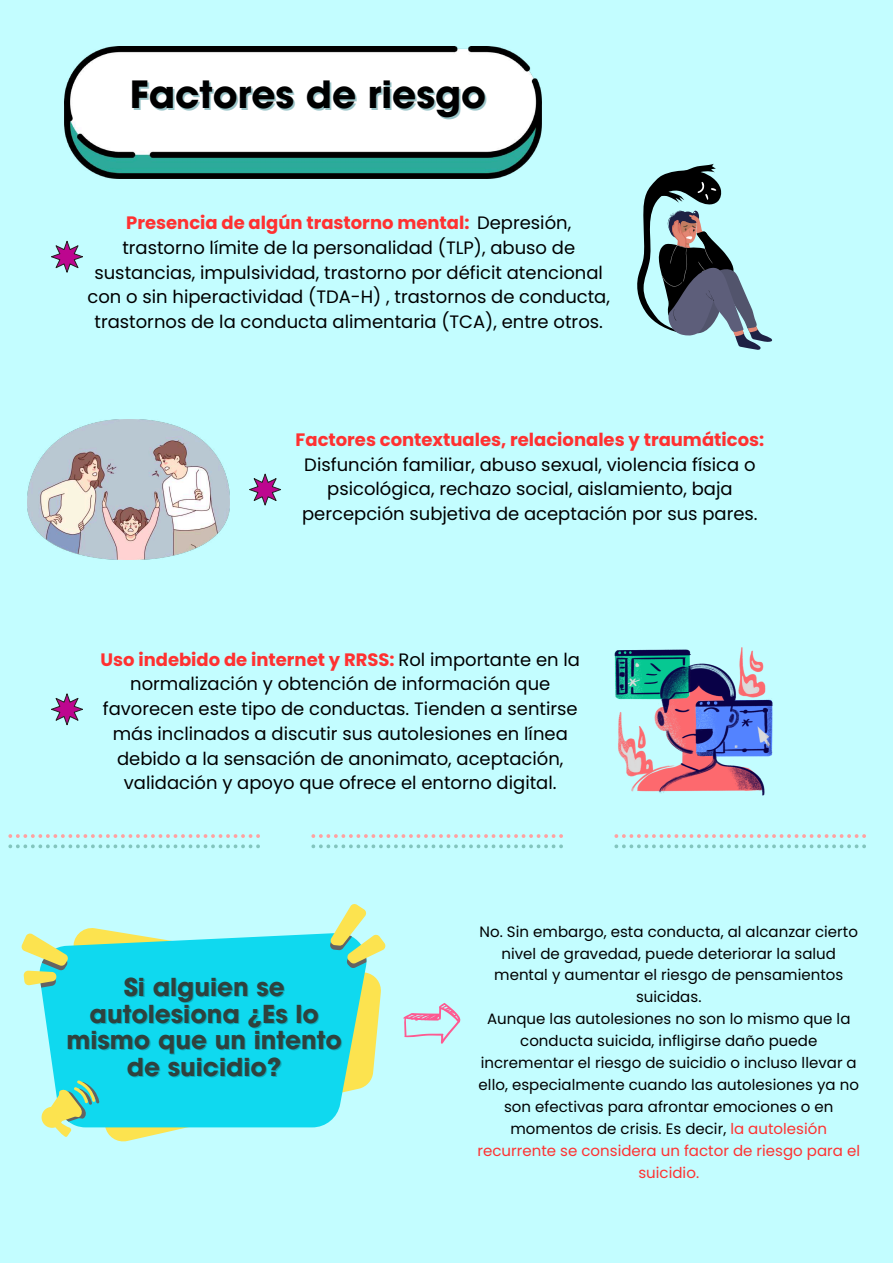
<style>
.page{position:relative;width:893px;height:1263px;background:#c3fdff}
.page>*{position:absolute;margin:0;border:0;box-sizing:border-box;transform-origin:0 0}
.t1{font:700 37.5px "ITC Avant Garde Pro";color:#000}
.t2{font:700 24.75px/26.4px "ITC Avant Garde Pro";color:#2e423e;text-align:center}
.t3{font:18px/24.8px "Poppins";color:#000;text-align:center}
.t4{font:700 18px "Poppins";color:#ff3131}
.t5{font:15px/21.9px "Poppins";color:#000;text-align:center}
.s1{font-weight:700;color:#ff3131}
.s2{color:#ff3131}
</style>
<div class="page">
<svg style="left:51px;top:241px;width:32px;height:32px"></svg>
<img style="left:65px;top:46px;width:477px;height:132px">
<svg style="left:637px;top:164px;width:135px;height:186px"></svg>
<svg style="left:249px;top:474px;width:32px;height:32px"></svg>
<img style="left:28px;top:419px;width:202px;height:141px">
<svg style="left:51px;top:693px;width:32px;height:32px"></svg>
<svg style="left:614px;top:647px;width:159px;height:149px"></svg>
<svg style="left:79px;top:928px;width:302px;height:214px"></svg>
<svg style="left:41px;top:933px;width:325px;height:194px;background:#20dbe9"></svg>
<svg style="left:42px;top:1080px;width:57px;height:57px"></svg>
<svg style="left:21px;top:933px;width:48px;height:55px"></svg>
<svg style="left:329px;top:904px;width:57px;height:64px"></svg>
<svg style="left:8px;top:834px;width:252px;height:4px"></svg>
<svg style="left:8px;top:844px;width:252px;height:4px"></svg>
<svg style="left:311px;top:834px;width:252px;height:4px"></svg>
<svg style="left:311px;top:844px;width:252px;height:4px"></svg>
<svg style="left:614px;top:834px;width:252px;height:4px"></svg>
<svg style="left:614px;top:844px;width:252px;height:4px"></svg>
<svg style="left:403px;top:1003px;width:57px;height:40px"></svg>
<h1 class="t1" style="left:130px;top:81px;width:358px">Factores de riesgo</h1>
<p class="t3" style="left:87px;top:210px;width:524px"><span class="s1">Presencia de algún trastorno mental:</span> Depresión, trastorno límite de la personalidad (TLP), abuso de sustancias, impulsividad, trastorno por déficit atencional con o sin hiperactividad (TDA-H) , trastornos de conducta, trastornos de la conducta alimentaria (TCA), entre otros.</p>
<p class="t4" style="left:296px;top:427px;width:470px">Factores contextuales, relacionales y traumáticos:</p>
<p class="t3" style="left:302px;top:452px;width:457px">Disfunción familiar, abuso sexual, violencia física o psicológica, rechazo social, aislamiento, baja percepción subjetiva de aceptación por sus pares.</p>
<p class="t3" style="left:100px;top:647px;width:481px"><span class="s1">Uso indebido de internet y RRSS:</span> Rol importante en la normalización y obtención de información que favorecen este tipo de conductas. Tienden a sentirse más inclinados a discutir sus autolesiones en línea debido a la sensación de anonimato, aceptación, validación y apoyo que ofrece el entorno digital.</p>
<h2 class="t2" style="left:67px;top:977px;width:277px">Si alguien se autolesiona ¿Es lo mismo que un intento de suicidio?</h2>
<p class="t5" style="left:477px;top:920px;width:384px">No. Sin embargo, esta conducta, al alcanzar cierto nivel de gravedad, puede deteriorar la salud mental y aumentar el riesgo de pensamientos suicidas.<br>Aunque las autolesiones no son lo mismo que la conducta suicida, infligirse daño puede incrementar el riesgo de suicidio o incluso llevar a ello, especialmente cuando las autolesiones ya no son efectivas para afrontar emociones o en momentos de crisis. Es decir, <span class="s2">la autolesión recurrente se considera un factor de riesgo para el suicidio.</span></p>
</div>
